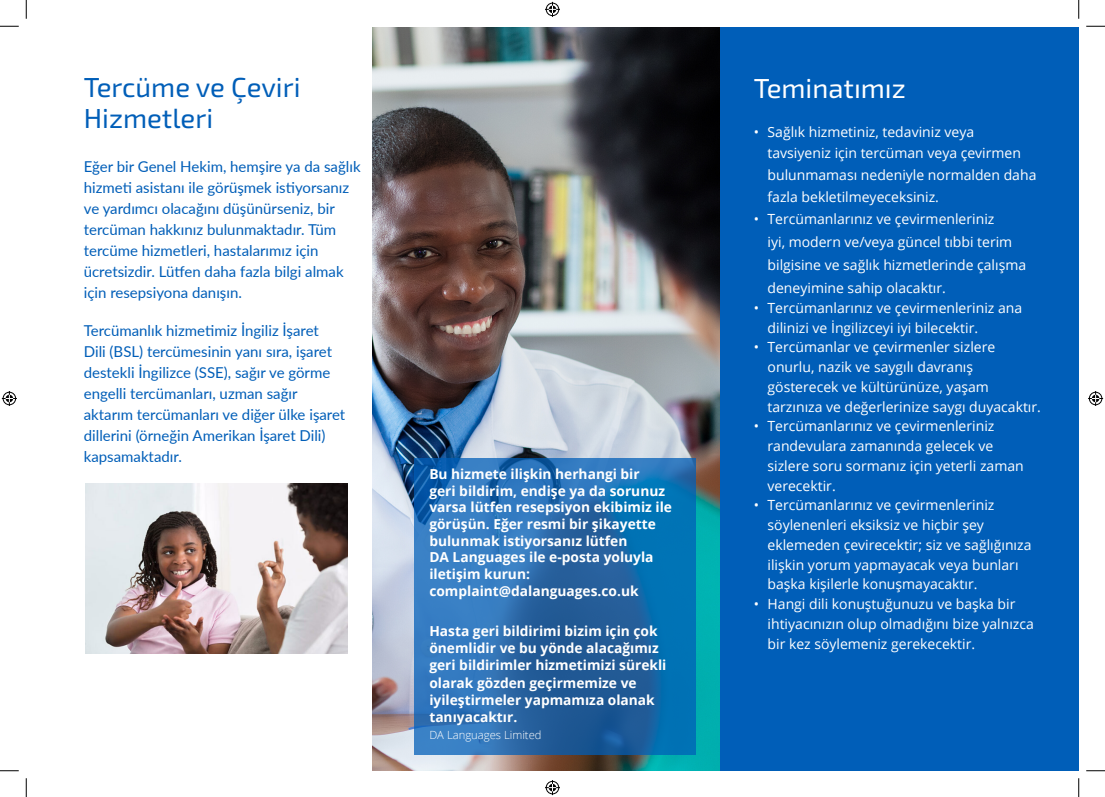
<style>
.page{position:relative;width:1105px;height:797px;background:#fff}
.page>*{position:absolute;margin:0;border:0;box-sizing:border-box;transform-origin:0 0}
.t1{font:27.5px/31px "Exo 2";color:#005eb8}
.t2{font:27.5px "Exo 2";color:#fff}
.t3{font:15px/21px "Lato";color:#005eb8}
.t4{font:14px/19.8px "Open Sans";color:#fff}
.t5{font:700 13.75px/16.8px "Open Sans";color:#fff}
.t6{font:300 11.25px "Open Sans";color:#fff}
</style>
<div class="page">
<img style="left:372px;top:27px;width:348px;height:744px">
<div style="left:720px;top:27px;width:358px;height:744px;background:#005eb8"></div>
<svg style="left:414px;top:458px;width:281px;height:296px;background:#236cae"></svg>
<img style="left:85px;top:484px;width:263px;height:169px">
<svg style="left:0;top:25px;width:19px;height:2px"></svg>
<svg style="left:1086px;top:25px;width:19px;height:2px"></svg>
<svg style="left:0;top:770px;width:19px;height:1px"></svg>
<svg style="left:1086px;top:770px;width:19px;height:1px"></svg>
<svg style="left:25px;top:0;width:2px;height:19px"></svg>
<svg style="left:25px;top:778px;width:2px;height:19px"></svg>
<svg style="left:1078px;top:0;width:1px;height:19px"></svg>
<svg style="left:1078px;top:778px;width:1px;height:19px"></svg>
<svg style="left:545px;top:2px;width:15px;height:15px"></svg>
<svg style="left:545px;top:780px;width:15px;height:15px"></svg>
<svg style="left:2px;top:391px;width:15px;height:15px"></svg>
<svg style="left:1088px;top:391px;width:15px;height:15px"></svg>
<p class="t1" style="left:84px;top:73px;width:218px">Tercüme ve Çeviri<br>Hizmetleri</p>
<p class="t3" style="left:84px;top:155px;width:278px">Eğer bir Genel Hekim, hemşire ya da sağlık hizmeti asistanı ile görüşmek istiyorsanız ve yardımcı olacağını düşünürseniz, bir tercüman hakkınız bulunmaktadır. Tüm tercüme hizmetleri, hastalarımız için ücretsizdir. Lütfen daha fazla bilgi almak için resepsiyona danışın.</p>
<p class="t3" style="left:84px;top:319px;width:263px">Tercümanlık hizmetimiz İngiliz İşaret<br>Dili (BSL) tercümesinin yanı sıra, işaret destekli İngilizce (SSE ,) sağır ve görme engelli tercümanları, uzman sağır aktarım tercümanları ve diğer ülke işaret dillerini (örneğin Amerikan İşaret Dili( kapsamaktadır.</p>
<p class="t5" style="left:429px;top:465px;width:244px">Bu hizmete ilişkin herhangi bir<br>geri bildirim, endişe ya da sorunuz varsa lütfen resepsiyon ekibimiz ile görüşün. Eğer resmi bir şikayette bulunmak istiyorsanız lütfen<br>DA Languages ile -e posta yoluyla iletişim kurun: complaint@dalanguages.co.uk</p>
<p class="t5" style="left:429px;top:622px;width:239px;line-height:17.2px">Hasta geri bildirimi bizim için çok önemlidir ve bu yönde alacağımız geri bildirimler hizmetimizi sürekli olarak gözden geçirmemize ve iyileştirmeler yapmamıza olanak tanıyacaktır.</p>
<p class="t6" style="left:429px;top:727px;width:114px">DA Languages Limited</p>
<p class="t2" style="left:754px;top:72px;width:153px">Teminatımız</p>
<p class="t4" style="left:767px;top:121px;width:208px">Sağlık hizmetiniz, tedaviniz veya</p>
<p class="t4" style="left:754px;top:121px;width:7px">•</p>
<p class="t4" style="left:754px;top:209px;width:7px">•</p>
<p class="t4" style="left:754px;top:297px;width:7px">•</p>
<p class="t4" style="left:754px;top:337px;width:7px">•</p>
<p class="t4" style="left:754px;top:416px;width:7px">•</p>
<p class="t4" style="left:754px;top:495px;width:7px">•</p>
<p class="t4" style="left:754px;top:594px;width:7px">•</p>
<p class="t4" style="left:767px;top:142px;width:270px;line-height:21.6px">tavsiyeniz için tercüman veya çevirmen bulunmaması nedeniyle normalden daha fazla bekletilmeyeceksiniz.</p>
<p class="t4" style="left:767px;top:209px;width:228px">Tercümanlarınız ve çevirmenleriniz</p>
<p class="t4" style="left:767px;top:230px;width:260px;line-height:22.9px">iyi, modern ve/veya güncel tıbbi terim bilgisine ve sağlık hizmetlerinde çalışma deneyimine sahip olacaktır.</p>
<p class="t4" style="left:767px;top:297px;width:256px">Tercümanlarınız ve çevirmenleriniz ana</p>
<p class="t4" style="left:767px;top:317px;width:212px">dilinizi ve İngilizceyi iyi bilecektir.</p>
<p class="t4" style="left:767px;top:337px;width:229px">Tercümanlar ve çevirmenler sizlere</p>
<p class="t4" style="left:767px;top:357px;width:275px">onurlu, nazik ve saygılı davranış gösterecek ve kültürünüze, yaşam tarzınıza ve değerlerinize saygı duyacaktır.</p>
<p class="t4" style="left:767px;top:416px;width:228px">Tercümanlarınız ve çevirmenleriniz</p>
<p class="t4" style="left:767px;top:436px;width:258px">randevulara zamanında gelecek ve sizlere soru sormanız için yeterli zaman verecektir.</p>
<p class="t4" style="left:767px;top:495px;width:228px">Tercümanlarınız ve çevirmenleriniz</p>
<p class="t4" style="left:767px;top:515px;width:265px">söylenenleri eksiksiz ve hiçbir şey eklemeden çevirecektir; siz ve sağlığınıza ilişkin yorum yapmayacak veya bunları başka kişilerle konuşmayacaktır.</p>
<p class="t4" style="left:767px;top:594px;width:249px">Hangi dili konuştuğunuzu ve başka bir</p>
<p class="t4" style="left:767px;top:613px;width:268px">ihtiyacınızın olup olmadığını bize yalnızca bir kez söylemeniz gerekecektir.</p>
</div>
